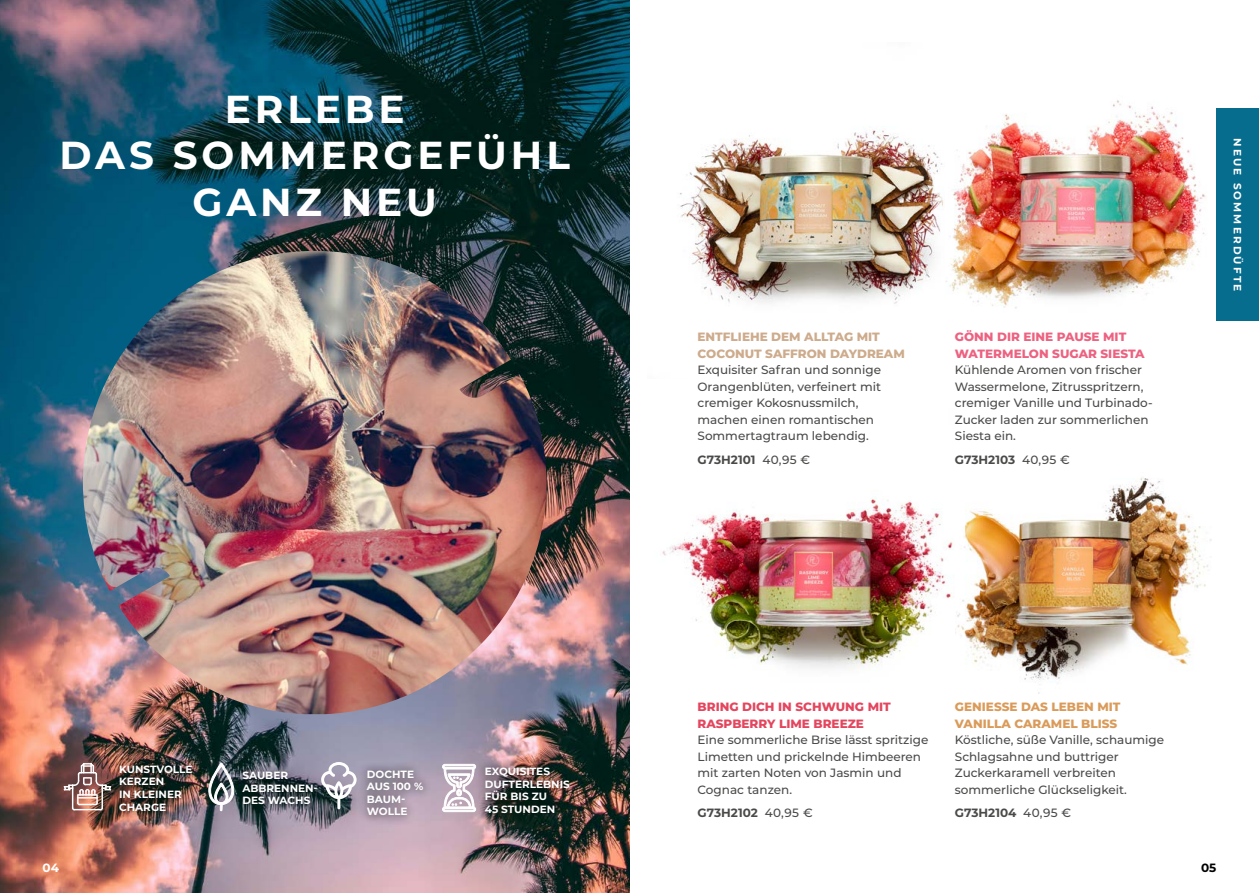
<style>
.page{position:relative;width:1259px;height:893px;background:#fff}
.page>*{position:absolute;margin:0;border:0;box-sizing:border-box;transform-origin:0 0}
.t1{font:700 39px/46.5px "Montserrat";letter-spacing:.1em;color:#fff;text-align:center}
.t2{font:500 12px/16.5px "Montserrat";color:#4a4a49}
.t3{font:700 12px "Montserrat";color:#4a4a49}
.t4{font:800 12px/16.5px "Montserrat";color:#cdab8c}
.t5{font:800 12px/16.5px "Montserrat";color:#ec6280}
.t6{font:800 12px/16.5px "Montserrat";color:#e3465e}
.t7{font:800 12px/16.5px "Montserrat";color:#da9b5a}
.t8{font:700 12px "Montserrat";color:#fff}
.t9{font:700 12px "Montserrat";color:#000}
.t10{font:700 10.5px/12.6px "Montserrat";color:#fff}
.t11{font:700 10.5px "Montserrat";letter-spacing:.2em;color:#fff}
.s1{font-weight:500}
</style>
<div class="page">
<img style="left:662px;top:478px;width:550px;height:216px">
<img style="left:0;top:0;width:629px;height:893px">
<img style="left:83px;top:251px;width:463px;height:463px">
<svg style="left:208px;top:763px;width:25px;height:48px"></svg>
<img style="left:680px;top:100px;width:526px;height:209px">
<div style="left:1216px;top:108px;width:43px;height:213px;background:#066d8f"></div>
<svg style="left:64px;top:763px;width:46px;height:47px;background:#99746f"></svg>
<svg style="left:326px;top:762px;width:30px;height:47px"></svg>
<svg style="left:442px;top:764px;width:34px;height:48px"></svg>
<div style="left:110px;top:756px;width:92px;height:64px;background:#000;opacity:.75"></div>
<div style="left:233px;top:762px;width:93px;height:52px;background:#000;opacity:.75"></div>
<div style="left:358px;top:761px;width:74px;height:64px;background:#000;opacity:.75"></div>
<div style="left:476px;top:758px;width:102px;height:64px;background:#000;opacity:.75"></div>
<h1 class="t1" style="left:60px;top:84px;width:512px">ERLEBE<br>DAS SOMMERGEFÜHL<br>GANZ NEU</h1>
<p class="t4" style="left:697px;top:328px;width:209px">ENTFLIEHE DEM ALLTAG MIT<br>COCONUT SAFFRON DAYDREAM</p>
<p class="t2" style="left:697px;top:361px;width:185px">Exquisiter Safran und sonnige<br>Orangenblüten, verfeinert mit cremiger Kokosnussmilch, machen einen romantischen<br>Sommertagtraum lebendig.</p>
<p class="t3" style="left:697px;top:451px;width:114px">G73H2101 <span class="s1">40,95 €</span></p>
<p class="t5" style="left:955px;top:328px;width:191px">GÖNN DIR EINE PAUSE MIT<br>WATERMELON SUGAR SIESTA</p>
<p class="t2" style="left:955px;top:361px;width:199px">Kühlende Aromen von frischer<br>Wassermelone, Zitrusspritzern, cremiger Vanille und Turbinado-<br>Zucker laden zur sommerlichen<br>Siesta ein.</p>
<p class="t3" style="left:955px;top:451px;width:117px">G73H2103 <span class="s1">40,95 €</span></p>
<p class="t11" style="left:1245px;top:138px;width:154px;rotate:90deg">NEUE SOMMERDÜFTE</p>
<p class="t10" style="left:119px;top:762px;width:75px">KUNSTVOLLE<br>KERZEN<br>IN KLEINER<br>CHARGE</p>
<p class="t10" style="left:242px;top:769px;width:77px">SAUBER<br>ABBRENNEN-<br>DES WACHS</p>
<p class="t10" style="left:367px;top:767px;width:58px">DOCHTE<br>AUS 100 %<br>BAUM-<br>WOLLE</p>
<p class="t10" style="left:485px;top:764px;width:87px">EXQUISITES<br>DUFTERLEBNIS<br>FÜR BIS ZU<br>45 STUNDEN</p>
<p class="t6" style="left:697px;top:698px;width:195px">BRING DICH IN SCHWUNG MIT<br>RASPBERRY LIME BREEZE</p>
<p class="t2" style="left:697px;top:731px;width:232px">Eine sommerliche Brise lässt spritzige<br>Limetten und prickelnde Himbeeren mit zarten Noten von Jasmin und<br>Cognac tanzen.</p>
<p class="t3" style="left:697px;top:804px;width:117px">G73H2102 <span class="s1">40,95 €</span></p>
<p class="t7" style="left:955px;top:698px;width:167px">GENIESSE DAS LEBEN MIT<br>VANILLA CARAMEL BLISS</p>
<p class="t2" style="left:955px;top:731px;width:211px">Köstliche, süße Vanille, schaumige<br>Schlagsahne und buttriger<br>Zuckerkaramell verbreiten sommerliche Glückseligkeit.</p>
<p class="t3" style="left:955px;top:804px;width:118px">G73H2104 <span class="s1">40,95 €</span></p>
<p class="t8" style="left:43px;top:859px;width:18px">04</p>
<p class="t9" style="left:1201px;top:859px;width:17px">05</p>
</div>
